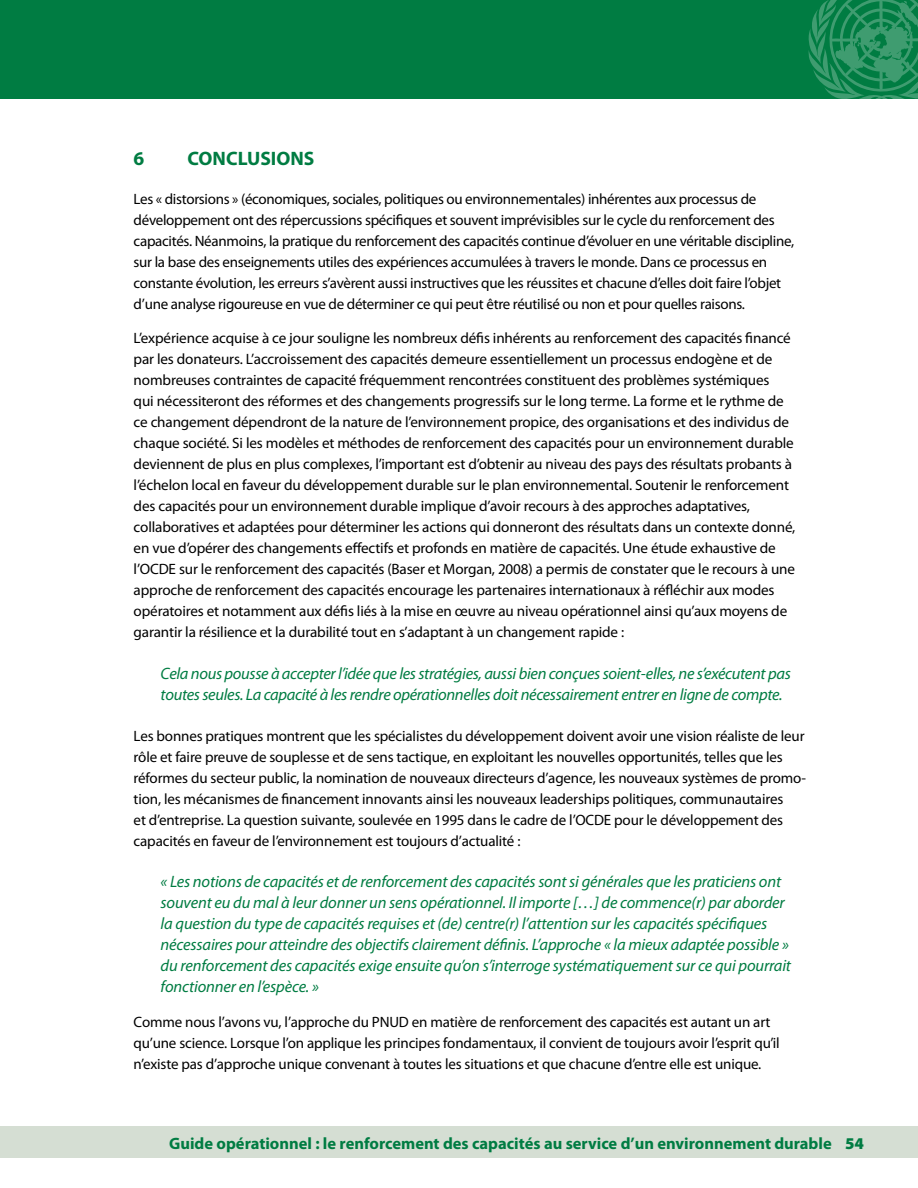
<style>
.page{position:relative;width:918px;height:1188px;background:#fff}
.page>*{position:absolute;margin:0;border:0;box-sizing:border-box;transform-origin:0 0}
.t1{font:700 19.5px "Myriad Pro";color:#007c42}
.t2{font:italic 16.5px/21px "Myriad Pro";letter-spacing:-.01em;color:#007c42}
.t3{font:700 16.5px "Myriad Pro";color:#007c42}
.t4{font:15px/21px "Myriad Pro";letter-spacing:-.01em;color:#000}
.s1{font-weight:900}
</style>
<div class="page">
<div style="left:0;top:0;width:918px;height:99px;background:#007c42"></div>
<svg style="left:808px;top:0;width:110px;height:99px"></svg>
<div style="left:0;top:1126px;width:918px;height:32px;background:#d5ded3"></div>
<h1 class="t1" style="left:134px;top:145px;width:12px">6</h1>
<h1 class="t1" style="left:188px;top:145px;width:127px">CONCLUSIONS</h1>
<p class="t4" style="left:134px;top:188px;width:662px">Les « distorsions » (économiques, sociales, politiques ou environnementales) inhérentes aux processus de développement ont des répercussions spécifiques et souvent imprévisibles sur le cycle du renforcement des capacités. Néanmoins, la pratique du renforcement des capacités continue d’évoluer en une véritable discipline, sur la base des enseignements utiles des expériences accumulées à travers le monde. Dans ce processus en constante évolution, les erreurs s’avèrent aussi instructives que les réussites et chacune d’elles doit faire l’objet d’une analyse rigoureuse en vue de déterminer ce qui peut être réutilisé ou non et pour quelles raisons.</p>
<p class="t4" style="left:134px;top:328px;width:663px">L’expérience acquise à ce jour souligne les nombreux défis inhérents au renforcement des capacités financé par les donateurs. L’accroissement des capacités demeure essentiellement un processus endogène et de nombreuses contraintes de capacité fréquemment rencontrées constituent des problèmes systémiques<br>qui nécessiteront des réformes et des changements progressifs sur le long terme. La forme et le rythme de ce changement dépendront de la nature de l’environnement propice, des organisations et des individus de chaque société. Si les modèles et méthodes de renforcement des capacités pour un environnement durable deviennent de plus en plus complexes, l’important est d’obtenir au niveau des pays des résultats probants à l’échelon local en faveur du développement durable sur le plan environnemental. Soutenir le renforcement des capacités pour un environnement durable implique d’avoir recours à des approches adaptatives, collaboratives et adaptées pour déterminer les actions qui donneront des résultats dans un contexte donné, en vue d’opérer des changements effectifs et profonds en matière de capacités. Une étude exhaustive de l’OCDE sur le renforcement des capacités (Baser et Morgan, 2008) a permis de constater que le recours à une approche de renforcement des capacités encourage les partenaires internationaux à réfléchir aux modes opératoires et notamment aux défis liés à la mise en œuvre au niveau opérationnel ainsi qu’aux moyens de garantir la résilience et la durabilité tout en s’adaptant à un changement rapide :</p>
<p class="t2" style="left:161px;top:662px;width:632px">Cela nous pousse à accepter l’idée que les stratégies, aussi bien conçues soient-elles, ne s’exécutent pas toutes seules. La capacité à les rendre opérationnelles doit nécessairement entrer en ligne de compte.</p>
<p class="t4" style="left:134px;top:725px;width:674px">Les bonnes pratiques montrent que les spécialistes du développement doivent avoir une vision réaliste de leur rôle et faire preuve de souplesse et de sens tactique, en exploitant les nouvelles opportunités, telles que les réformes du secteur public, la nomination de nouveaux directeurs d’agence, les nouveaux systèmes de promo&shy;tion, les mécanismes de financement innovants ainsi les nouveaux leaderships politiques, communautaires<br>et d’entreprise. La question suivante, soulevée en 1995 dans le cadre de l’OCDE pour le développement des capacités en faveur de l’environnement est toujours d’actualité :</p>
<p class="t2" style="left:161px;top:871px;width:632px">« Les notions de capacités et de renforcement des capacités sont si générales que les praticiens ont souvent eu du mal à leur donner un sens opérationnel. Il importe […] de commence(r) par aborder la question du type de capacités requises et (de) centre(r) l’attention sur les capacités spécifiques nécessaires pour atteindre des objectifs clairement définis. L’approche « la mieux adaptée possible » du renforcement des capacités exige ensuite qu’on s’interroge systématiquement sur ce qui pourrait fonctionner en l’espèce. »</p>
<p class="t4" style="left:134px;top:1011px;width:648px">Comme nous l’avons vu, l’approche du PNUD en matière de renforcement des capacités est autant un art qu’une science. Lorsque l’on applique les principes fondamentaux, il convient de toujours avoir l’esprit qu’il n’existe pas d’approche unique convenant à toutes les situations et que chacune d’entre elle est unique.</p>
<p class="t3" style="left:169px;top:1132px;width:696px">Guide opérationnel : le renforcement des capacités au service d’un environnement durable <span class="s1">54</span></p>
</div>
